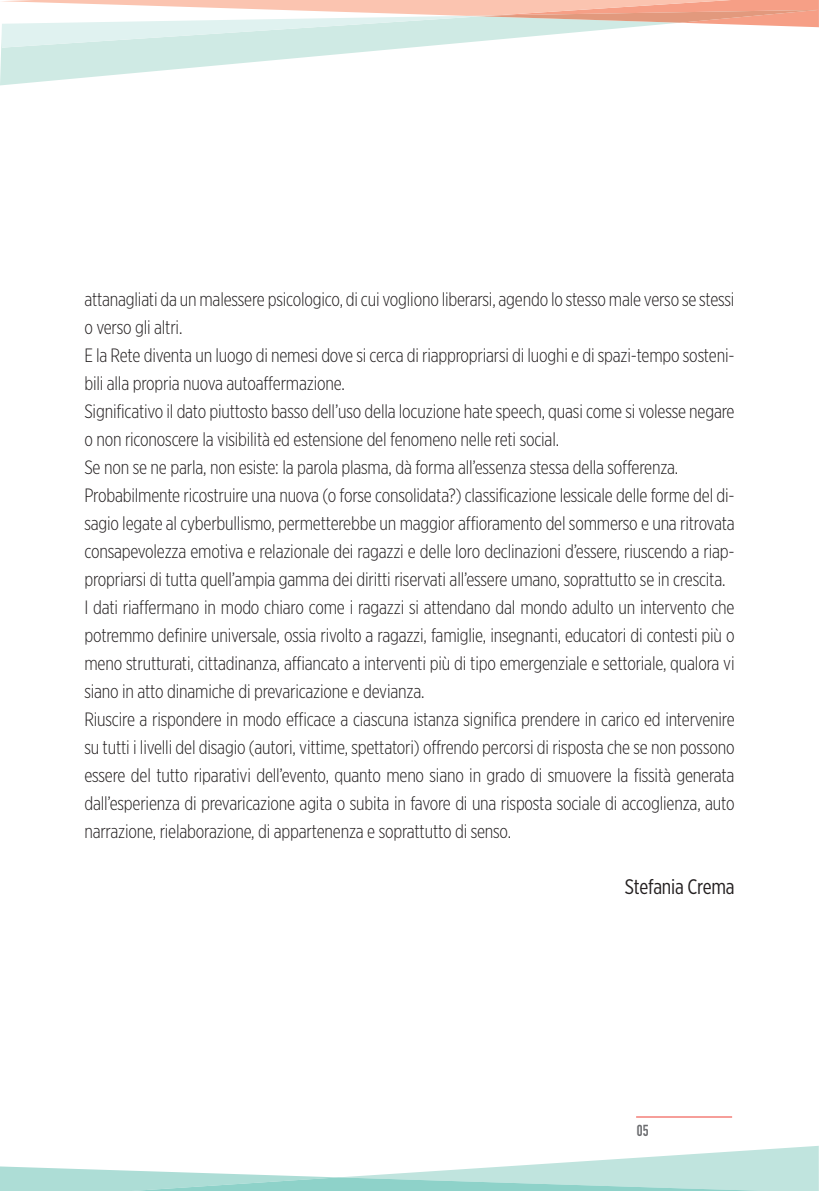
<style>
.page{position:relative;width:819px;height:1191px;background:#fff}
.page>*{position:absolute;margin:0;border:0;box-sizing:border-box;transform-origin:0 0}
.Stile_di_paragrafo_1{font:21px "Gotham X Narrow";letter-spacing:-.01em;color:#231f20}
.Testo{font:300 19.25px/28px "Gotham X Narrow";letter-spacing:-.01em;color:#231f20}
.t1{font:700 15.75px "DIN Condensed";color:#6c6d70}
</style>
<div class="page">
<svg style="left:0;top:48px;width:403px;height:37px"></svg>
<svg style="left:1px;top:0;width:818px;height:48px"></svg>
<svg style="left:0;top:1146px;width:819px;height:45px"></svg>
<hr style="left:636px;top:1116px;width:96px;height:1px;background:#ee3e35">
<p class="Testo" style="left:84px;top:284px;width:651px">attanagliati da un malessere psicologico, di cui vogliono liberarsi, agendo lo stesso male verso se stessi o verso gli altri.</p>
<p class="Testo" style="left:84px;top:340px;width:651px">E la Rete diventa un luogo di nemesi dove si cerca di riappropriarsi di luoghi e di spazi-tempo sosteni&shy;bili alla propria nuova autoaffermazione.</p>
<p class="Testo" style="left:84px;top:396px;width:651px">Significativo il dato piuttosto basso dell’uso della locuzione hate speech, quasi come si volesse negare o non riconoscere la visibilità ed estensione del fenomeno nelle reti social.</p>
<p class="Testo" style="left:84px;top:452px;width:595px">Se non se ne parla, non esiste: la parola plasma, dà forma all’essenza stessa della sofferenza.</p>
<p class="Testo" style="left:84px;top:480px;width:651px;text-align:justify">Probabilmente ricostruire una nuova (o forse consolidata?) classificazione lessicale delle forme del di&shy;sagio legate al cyberbullismo, permetterebbe un maggior affioramento del sommerso e una ritrovata consapevolezza emotiva e relazionale dei ragazzi e delle loro declinazioni d’essere, riuscendo a riap&shy;propriarsi di tutta quell’ampia gamma dei diritti riservati all’essere umano, soprattutto se in crescita.</p>
<p class="Testo" style="left:84px;top:592px;width:651px;text-align:justify">I dati riaffermano in modo chiaro come i ragazzi si attendano dal mondo adulto un intervento che potremmo definire universale, ossia rivolto a ragazzi, famiglie, insegnanti, educatori di contesti più o meno strutturati, cittadinanza, affiancato a interventi più di tipo emergenziale e settoriale, qualora vi siano in atto dinamiche di prevaricazione e devianza.</p>
<p class="Testo" style="left:84px;top:704px;width:651px;text-align:justify">Riuscire a rispondere in modo efficace a ciascuna istanza significa prendere in carico ed intervenire su tutti i livelli del disagio (autori, vittime, spettatori) offrendo percorsi di risposta che se non possono essere del tutto riparativi dell’evento, quanto meno siano in grado di smuovere la fissità generata dall’esperienza di prevaricazione agita o subita in favore di una risposta sociale di accoglienza, auto narrazione, rielaborazione, di appartenenza e soprattutto di senso.</p>
<p class="Stile_di_paragrafo_1" style="left:625px;top:873px;width:111px">Stefania Crema</p>
<p class="t1" style="left:636px;top:1119px;width:13px">05</p>
</div>
